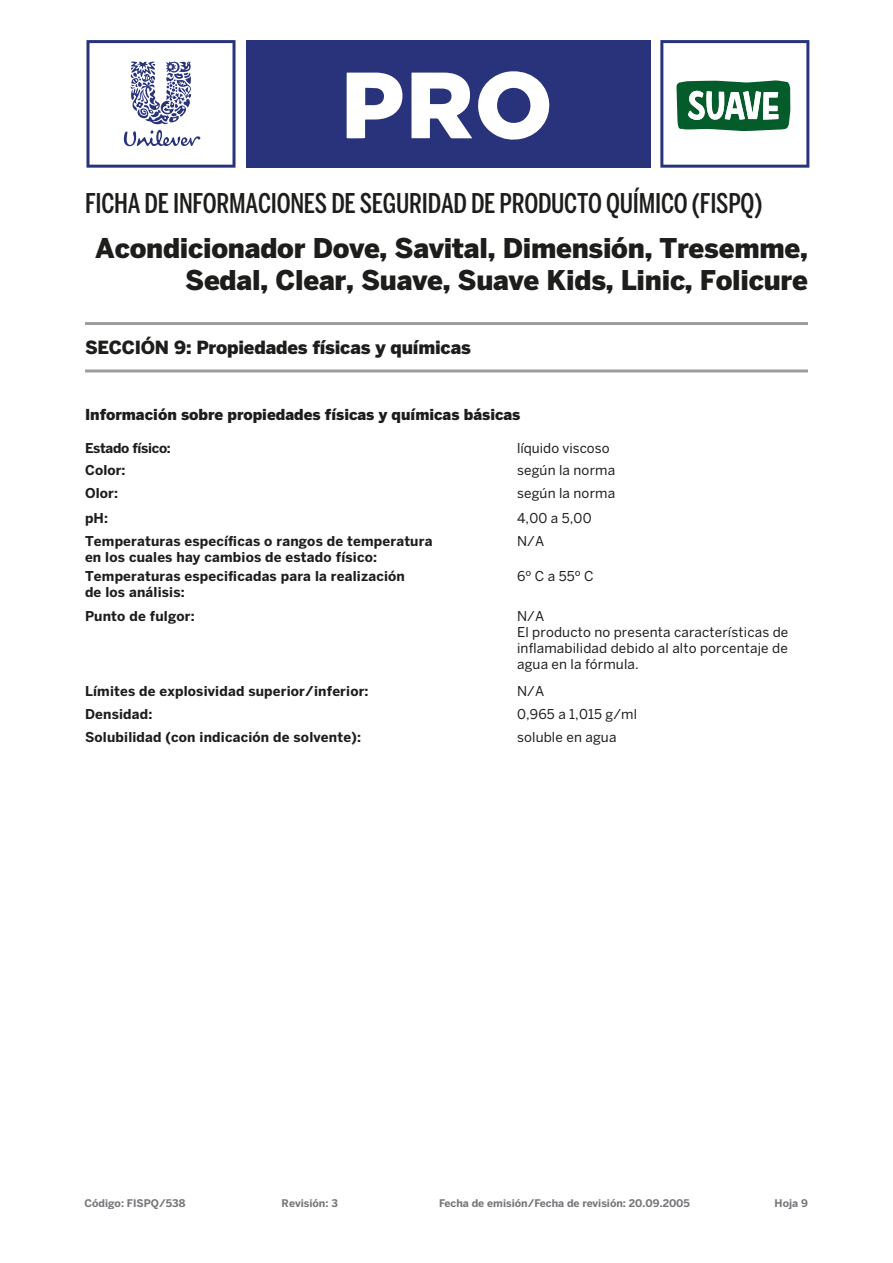
<style>
.page{position:relative;width:893px;height:1263px;background:#fff}
.page>*{position:absolute;margin:0;border:0;box-sizing:border-box;transform-origin:0 0}
.t1{font:900 27px/32.4px "Benton Sans";letter-spacing:-.01em;color:#1d1d1b;text-align:right}
.t2{font:500 27px "Benton Sans Comp";letter-spacing:-.01em;color:#1d1d1b}
.t3{font:900 18px "Benton Sans";letter-spacing:-.015em;color:#1d1d1b}
.t4{font:900 15px "Benton Sans";color:#1d1d1b}
.t5{font:700 13.5px/16.2px "Benton Sans";letter-spacing:.015em;color:#1d1d1b}
.t6{font:13.5px/16.2px "Benton Sans";letter-spacing:.01em;color:#1d1d1b}
.t7{font:700 13.5px "Benton Sans";letter-spacing:-.025em;color:#1d1d1b}
.t8{font:700 10.5px "Benton Sans";color:#76777b}
</style>
<div class="page">
<div style="left:246px;top:40px;width:404px;height:128px;background:#29337b"></div>
<svg style="left:86px;top:40px;width:149px;height:128px"></svg>
<svg style="left:411px;top:71px;width:139px;height:69px"></svg>
<svg style="left:347px;top:73px;width:56px;height:65px"></svg>
<svg style="left:660px;top:40px;width:149px;height:128px"></svg>
<hr style="left:85px;top:322px;width:723px;height:3px;background:#9d9d9c">
<hr style="left:85px;top:369px;width:723px;height:3px;background:#9d9d9c">
<h1 class="t2" style="left:85px;top:187px;width:679px">FICHA DE INFORMACIONES DE SEGURIDAD DE PRODUCTO QUÍMICO (FISPQ)</h1>
<h1 class="t1" style="left:95px;top:231px;width:714px">Acondicionador Dove, Savital, Dimensión, Tresemme,<br>Sedal, Clear, Suave, Suave Kids, Linic, Folicure</h1>
<h2 class="t3" style="left:85px;top:337px;width:387px">SECCIÓN 9: Propiedades físicas y químicas</h2>
<p class="t4" style="left:85px;top:406px;width:437px">Información sobre propiedades físicas y químicas básicas</p>
<p class="t7" style="left:85px;top:440px;width:87px">Estado físico:</p>
<p class="t6" style="left:517px;top:440px;width:94px">líquido viscoso</p>
<p class="t5" style="left:85px;top:462px;width:42px">Color:</p>
<p class="t6" style="left:517px;top:462px;width:100px">según la norma</p>
<p class="t5" style="left:85px;top:484px;width:34px">Olor:</p>
<p class="t6" style="left:517px;top:484px;width:100px">según la norma</p>
<p class="t5" style="left:85px;top:509px;width:25px">pH:</p>
<p class="t6" style="left:517px;top:509px;width:76px">4,00 a 5,00</p>
<p class="t5" style="left:85px;top:532px;width:349px">Temperaturas específicas o rangos de temperatura en los cuales hay cambios de estado físico:</p>
<p class="t6" style="left:517px;top:533px;width:29px">N/A</p>
<p class="t5" style="left:85px;top:568px;width:321px">Temperaturas especificadas para la realización de los análisis:</p>
<p class="t6" style="left:517px;top:568px;width:78px">6º C a 55º C</p>
<p class="t5" style="left:85px;top:607px;width:111px">Punto de fulgor:</p>
<p class="t6" style="left:517px;top:607px;width:273px">N/A<br>El producto no presenta características de inflamabilidad debido al alto porcentaje de agua en la fórmula.</p>
<p class="t5" style="left:85px;top:683px;width:285px">Límites de explosividad superior/inferior:</p>
<p class="t6" style="left:517px;top:683px;width:29px">N/A</p>
<p class="t5" style="left:85px;top:706px;width:69px">Densidad:</p>
<p class="t6" style="left:517px;top:706px;width:122px">0,965 a 1,015 g/ml</p>
<p class="t5" style="left:85px;top:728px;width:277px">Solubilidad (con indicación de solvente):</p>
<p class="t6" style="left:517px;top:728px;width:101px">soluble en agua</p>
<p class="t8" style="left:84px;top:1197px;width:102px">Código: FISPQ/538</p>
<p class="t8" style="left:282px;top:1197px;width:58px">Revisión: 3</p>
<p class="t8" style="left:439px;top:1197px;width:252px">Fecha de emisión/Fecha de revisión: 20.09.2005</p>
<p class="t8" style="left:775px;top:1197px;width:35px">Hoja 9</p>
</div>
